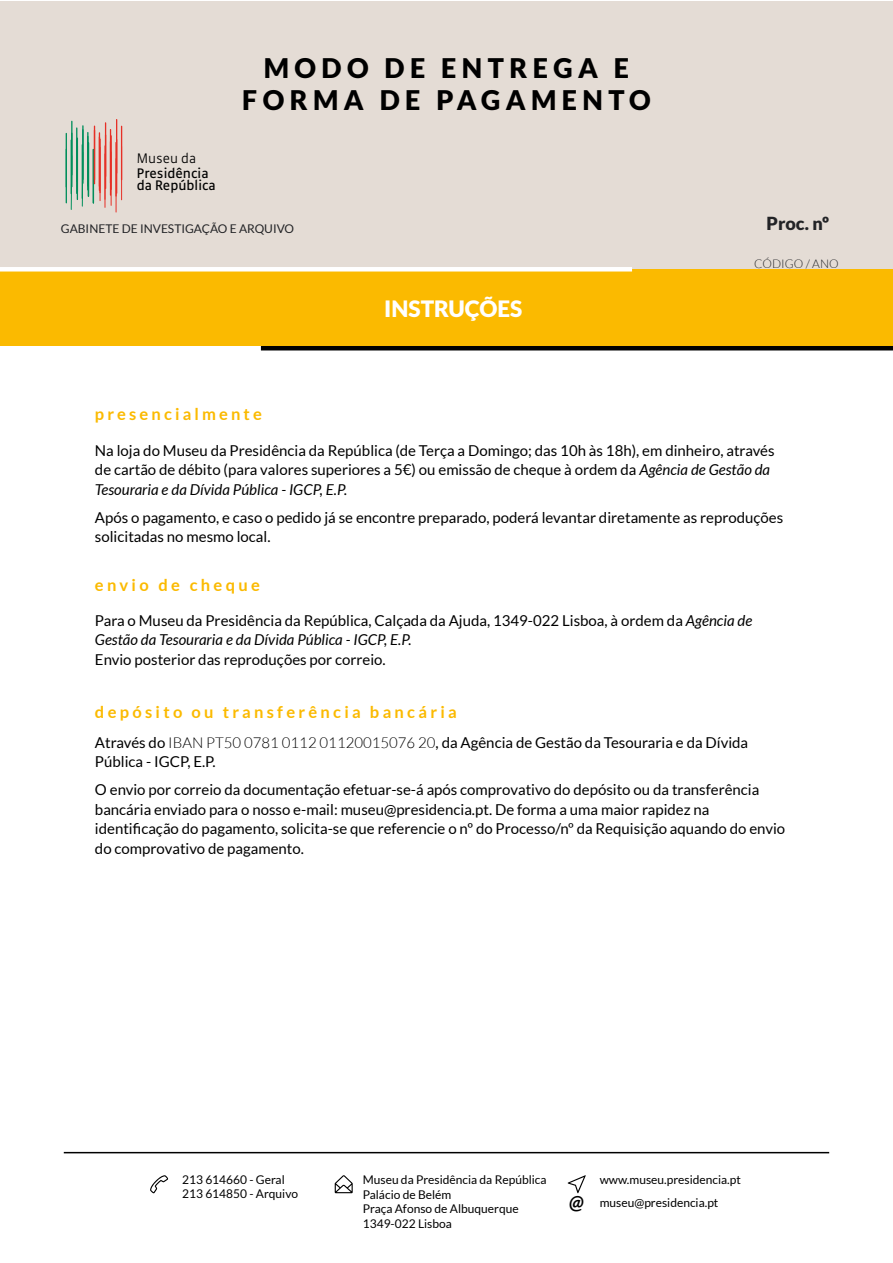
<style>
.page{position:relative;width:893px;height:1263px;background:#fff}
.page>*{position:absolute;margin:0;border:0;box-sizing:border-box;transform-origin:0 0}
.t1{font:900 27px/32.4px "Lato";letter-spacing:.2em;color:#000;text-align:center}
.t2{font:900 22.5px "Lato";color:#fff}
.t3{font:900 18px "Lato";color:#222326}
.t4{font:700 16.5px "Lato";letter-spacing:.2em;color:#fbba00}
.t5{font:15px/19.5px "Lato";color:#000}
.t6{font:15px/12px "Gak Sans";color:#000}
.t7{font:300 15px "Gak Sans";color:#000}
.t8{font:12px/14.4px "Lato";color:#000}
.t9{font:12px "Lato";color:#222326}
.t10{font:300 12px "Lato";color:#222326}
.s1{font-style:italic}
.s2{font-weight:300}
.s3{font-weight:700;font-style:italic;font-size:19.5px}
</style>
<div class="page">
<div style="left:0;top:1px;width:893px;height:268px;background:#e4dcd5"></div>
<hr style="left:76px;top:128px;width:1px;height:53px;background:#008e5b">
<hr style="left:87px;top:133px;width:2px;height:53px;background:#008e5b">
<hr style="left:105px;top:154px;width:1px;height:53px;background:#e63027">
<hr style="left:110px;top:142px;width:1px;height:53px;background:#e63027">
<hr style="left:116px;top:159px;width:1px;height:53px;background:#e63027">
<hr style="left:121px;top:146px;width:1px;height:54px;background:#e63027">
<svg style="left:70px;top:155px;width:3px;height:55px"></svg>
<hr style="left:76px;top:140px;width:1px;height:53px;background:#008e5b">
<svg style="left:81px;top:151px;width:3px;height:56px"></svg>
<hr style="left:87px;top:136px;width:2px;height:54px;background:#008e5b">
<hr style="left:93px;top:149px;width:1px;height:54px;background:#008e5b">
<hr style="left:99px;top:133px;width:1px;height:53px;background:#e63027">
<hr style="left:110px;top:130px;width:1px;height:53px;background:#e63027">
<hr style="left:115px;top:143px;width:2px;height:53px;background:#e63027">
<hr style="left:121px;top:126px;width:1px;height:54px;background:#e63027">
<hr style="left:66px;top:133px;width:1px;height:54px;background:#008e5b">
<hr style="left:71px;top:121px;width:1px;height:54px;background:#008e5b">
<hr style="left:77px;top:138px;width:1px;height:54px;background:#008e5b">
<hr style="left:82px;top:126px;width:2px;height:53px;background:#008e5b">
<hr style="left:94px;top:130px;width:1px;height:54px;background:#e63027">
<hr style="left:100px;top:147px;width:1px;height:54px;background:#e63027">
<hr style="left:111px;top:152px;width:1px;height:53px;background:#e63027">
<hr style="left:66px;top:149px;width:1px;height:54px;background:#008e5b">
<hr style="left:71px;top:133px;width:1px;height:54px;background:#008e5b">
<hr style="left:77px;top:146px;width:1px;height:53px;background:#008e5b">
<hr style="left:82px;top:130px;width:2px;height:53px;background:#008e5b">
<hr style="left:88px;top:143px;width:1px;height:53px;background:#008e5b">
<hr style="left:94px;top:126px;width:1px;height:54px;background:#e63027">
<hr style="left:99px;top:139px;width:2px;height:54px;background:#e63027">
<hr style="left:105px;top:123px;width:1px;height:53px;background:#e63027">
<hr style="left:110px;top:136px;width:2px;height:53px;background:#e63027">
<hr style="left:116px;top:120px;width:1px;height:53px;background:#e63027">
<div style="left:0;top:269px;width:893px;height:77px;background:#fbba00"></div>
<hr style="left:0;top:267px;width:632px;height:4px;background:#fff">
<hr style="left:261px;top:346px;width:632px;height:4px;background:#000">
<hr style="left:64px;top:1152px;width:765px;height:1px;background:#000">
<svg style="left:568px;top:1175px;width:18px;height:18px"></svg>
<svg style="left:335px;top:1175px;width:18px;height:18px"></svg>
<svg style="left:150px;top:1175px;width:18px;height:18px"></svg>
<h1 class="t1" style="left:242px;top:51px;width:410px">MODO DE ENTREGA E<br>FORMA DE PAGAMENTO</h1>
<p class="t7" style="left:137px;top:151px;width:61px">Museu da</p>
<p class="t6" style="left:137px;top:167px;width:80px">Presidência da República</p>
<p class="t9" style="left:61px;top:222px;width:235px">GABINETE DE INVESTIGAÇÃO E ARQUIVO</p>
<p class="t3" style="left:766px;top:213px;width:64px">Proc. nº</p>
<p class="t10" style="left:754px;top:257px;width:86px">CÓDIGO / ANO</p>
<h2 class="t2" style="left:384px;top:295px;width:140px">INSTRUÇÕES</h2>
<p class="t4" style="left:95px;top:404px;width:168px">presencialmente</p>
<p class="t5" style="left:95px;top:440px;width:681px">Na loja do Museu da Presidência da República (de Terça a Domingo; das 10h às 18h), em dinheiro, através de cartão de débito (para valores superiores a 5€) ou emissão de cheque à ordem da <span class="s1">Agência de Gestão da<br>Tesouraria e da Dívida Pública - IGCP, E.P.</span></p>
<p class="t5" style="left:95px;top:507px;width:690px">Após o pagamento, e caso o pedido já se encontre preparado, poderá levantar diretamente as reproduções solicitadas no mesmo local.</p>
<p class="t4" style="left:95px;top:576px;width:166px">envio de cheque</p>
<p class="t5" style="left:95px;top:610px;width:659px">Para o Museu da Presidência da República, Calçada da Ajuda, 1349-022 Lisboa, à ordem da <span class="s1">Agência de<br>Gestão da Tesouraria e da Dívida Pública - IGCP, E.P.</span></p>
<p class="t5" style="left:95px;top:649px;width:292px">Envio posterior das reproduções por correio.</p>
<p class="t4" style="left:95px;top:703px;width:363px">depósito ou transferência bancária</p>
<p class="t5" style="left:95px;top:732px;width:655px">Através do <span class="s2">IBAN PT50 0781 0112 01120015076 20</span>, da Agência de Gestão da Tesouraria e da Dívida<br>Pública - IGCP, E.P.</p>
<p class="t5" style="left:95px;top:780px;width:692px">O envio por correio da documentação efetuar-se-á após comprovativo do depósito ou da transferência bancária enviado para o nosso e-mail: museu@presidencia.pt. De forma a uma maior rapidez na identificação do pagamento, solicita-se que referencie o nº do Processo/nº da Requisição aquando do envio do comprovativo de pagamento.</p>
<p class="t8" style="left:182px;top:1173px;width:104px">213 614660 - Geral</p>
<p class="t8" style="left:363px;top:1173px;width:185px">Museu da Presidência da República</p>
<p class="t8" style="left:600px;top:1173px;width:143px">www.museu.presidencia.pt</p>
<p class="t8" style="left:363px;top:1187px;width:157px">Palácio de Belém<br>Praça Afonso de Albuquerque<br>1349-022 Lisboa</p>
<p class="t8" style="left:569px;top:1195px;width:151px"><span class="s3">@</span> museu@presidencia.pt</p>
<p class="t8" style="left:182px;top:1186px;width:117px">213 614850 - Arquivo</p>
</div>
